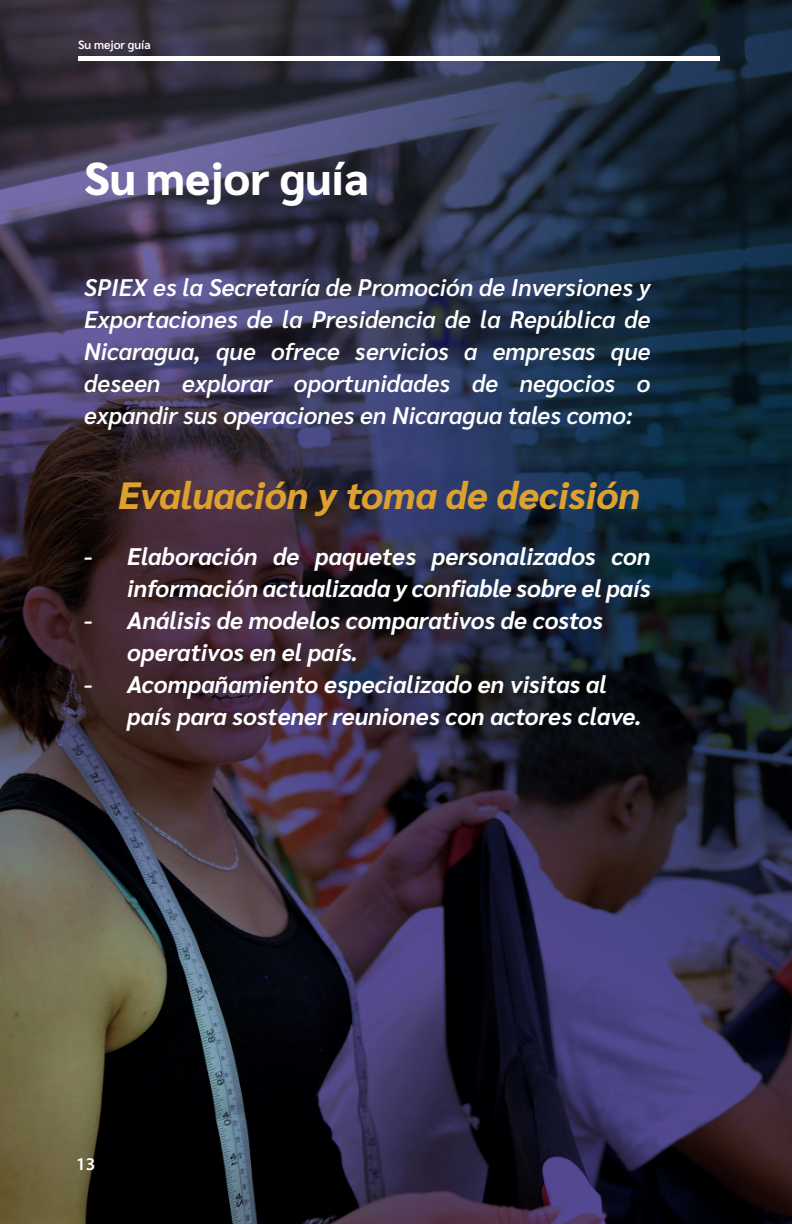
<style>
.page{position:relative;width:792px;height:1224px;background:#fff}
.page>*{position:absolute;margin:0;border:0;box-sizing:border-box;transform-origin:0 0}
.t1{font:800 46px "Sarabun";color:#fff}
.t2{font:italic 800 38px "Sarabun";color:#dda12f}
.t3{font:italic 700 24px/32px "Sarabun";color:#fff}
.t4{font:italic 600 24px/32px "Sarabun";color:#fff;text-align:justify}
.t5{font:600 18px "Myriad Pro";color:#fff}
.t6{font:600 12px "Sarabun";color:#fff}
</style>
<div class="page">
<img style="left:0;top:0;width:792px;height:1224px">
<hr style="left:79px;top:56px;width:641px;height:4px;background:#fff">
<p class="t6" style="left:78px;top:38px;width:74px">Su mejor guía</p>
<h1 class="t1" style="left:84px;top:152px;width:286px">Su mejor guía</h1>
<p class="t4" style="left:84px;top:272px;width:568px">SPIEX es la Secretaría de Promoción de Inversiones y Exportaciones de la Presidencia de la República de Nicaragua, que ofrece servicios a empresas que deseen explorar oportunidades de negocios o expandir sus operaciones en Nicaragua tales como:</p>
<h2 class="t2" style="left:118px;top:474px;width:524px">Evaluación y toma de decisión</h2>
<p class="t3" style="left:84px;top:540px;width:568px;text-align:right">- Elaboración de paquetes personalizados con información actualizada y confiable sobre el país</p>
<p class="t3" style="left:127px;top:604px;width:477px;text-indent:-43px">- Análisis de modelos comparativos de costos operativos en el país.</p>
<p class="t3" style="left:127px;top:668px;width:516px;text-indent:-43px">- Acompañamiento especializado en visitas al país para sostener reuniones con actores clave.</p>
<p class="t5" style="left:76px;top:1153px;width:21px">13</p>
</div>
